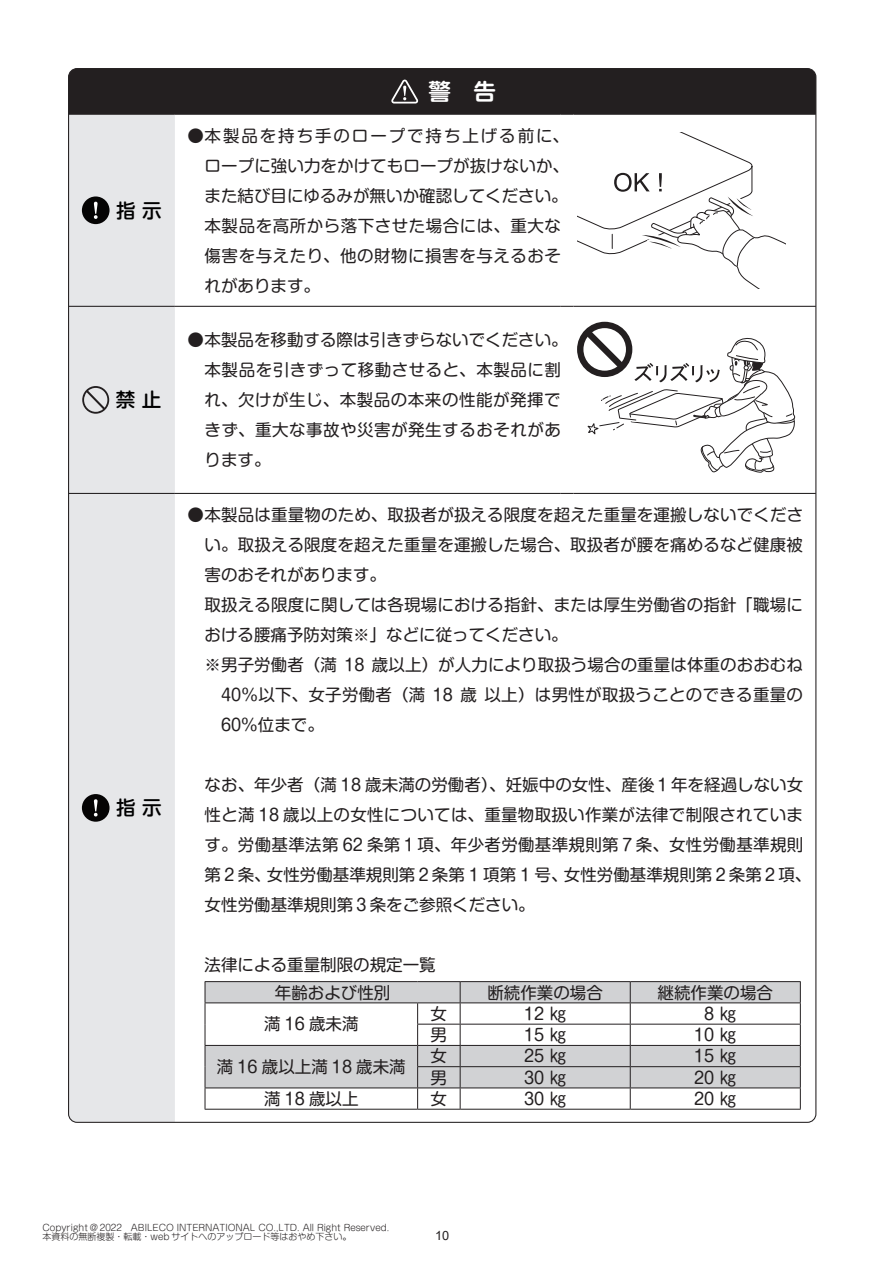
<style>
.page{position:relative;width:893px;height:1263px;background:#fff}
.page>*{position:absolute;margin:0;border:0;box-sizing:border-box;transform-origin:0 0}
.t1{font:700 22.5px "Shin M Go Pro De";color:#fff}
.t2{font:500 19.5px "Shin M Go Pro";color:#000}
.t3{font:16.5px/30px "Shin M Go Pro";letter-spacing:.01em;color:#231f20}
.t4{font:16.5px/30px "Shin M Go Pro";letter-spacing:.03em;color:#231f20}
.t5{font:12.75px "Arial";color:#231f20}
.t6{font:300 9px/9px "Shin M Go Pro";color:#231f20}
</style>
<div class="page">
<div style="left:69px;top:69px;width:747px;height:45px;background:#231f20"></div>
<div style="left:69px;top:115px;width:106px;height:1007px;background:#e6e7e9"></div>
<hr style="left:69px;top:306px;width:106px;height:1px;background:#231f20">
<hr style="left:175px;top:306px;width:386px;height:1px;background:#231f20">
<svg style="left:561px;top:306px;width:12px;height:1px"></svg>
<hr style="left:573px;top:306px;width:243px;height:1px;background:#231f20">
<hr style="left:69px;top:114px;width:106px;height:1px;background:#231f20">
<hr style="left:175px;top:114px;width:386px;height:1px;background:#231f20">
<svg style="left:561px;top:114px;width:12px;height:1px"></svg>
<hr style="left:573px;top:114px;width:243px;height:1px;background:#231f20">
<hr style="left:69px;top:493px;width:106px;height:1px;background:#231f20">
<hr style="left:175px;top:493px;width:386px;height:1px;background:#231f20">
<svg style="left:561px;top:493px;width:12px;height:1px"></svg>
<hr style="left:573px;top:493px;width:243px;height:1px;background:#231f20">
<svg style="left:391px;top:80px;width:27px;height:24px"></svg>
<div style="left:82px;top:196px;width:28px;height:28px;background:#050404;border-radius:50%"></div>
<svg style="left:94px;top:202px;width:4px;height:17px"></svg>
<svg style="left:577px;top:133px;width:209px;height:155px"></svg>
<svg style="left:82px;top:386px;width:27px;height:28px"></svg>
<div style="left:577px;top:322px;width:55px;height:55px;background:#231f20;border-radius:50%"></div>
<svg style="left:583px;top:328px;width:43px;height:43px"></svg>
<svg style="left:584px;top:329px;width:212px;height:144px"></svg>
<div style="left:82px;top:794px;width:28px;height:28px;background:#050404;border-radius:50%"></div>
<svg style="left:94px;top:799px;width:4px;height:17px"></svg>
<svg style="left:206px;top:982px;width:594px;height:105px;fill:#d1d2d4"></svg>
<hr style="left:205px;top:981px;width:213px;height:1px;background:#231f20">
<hr style="left:418px;top:981px;width:42px;height:1px;background:#231f20">
<hr style="left:460px;top:981px;width:170px;height:1px;background:#231f20">
<hr style="left:630px;top:981px;width:171px;height:1px;background:#231f20">
<hr style="left:205px;top:1002px;width:213px;height:1px;background:#231f20">
<hr style="left:418px;top:1002px;width:42px;height:1px;background:#231f20">
<hr style="left:460px;top:1002px;width:170px;height:1px;background:#231f20">
<hr style="left:630px;top:1002px;width:171px;height:1px;background:#231f20">
<hr style="left:417px;top:1024px;width:43px;height:1px;background:#231f20">
<hr style="left:460px;top:1024px;width:170px;height:1px;background:#231f20">
<hr style="left:630px;top:1024px;width:171px;height:1px;background:#231f20">
<hr style="left:205px;top:1045px;width:213px;height:1px;background:#231f20">
<hr style="left:418px;top:1045px;width:42px;height:1px;background:#231f20">
<hr style="left:460px;top:1045px;width:170px;height:1px;background:#231f20">
<hr style="left:630px;top:1045px;width:171px;height:1px;background:#231f20">
<hr style="left:417px;top:1066px;width:43px;height:1px;background:#231f20">
<hr style="left:460px;top:1066px;width:170px;height:1px;background:#231f20">
<hr style="left:630px;top:1066px;width:171px;height:1px;background:#231f20">
<hr style="left:205px;top:1087px;width:213px;height:1px;background:#231f20">
<svg style="left:205px;top:982px;width:1px;height:127px"></svg>
<hr style="left:418px;top:1087px;width:42px;height:1px;background:#231f20">
<svg style="left:417px;top:1003px;width:1px;height:106px"></svg>
<hr style="left:460px;top:1087px;width:170px;height:1px;background:#231f20">
<svg style="left:460px;top:982px;width:1px;height:127px"></svg>
<hr style="left:630px;top:1087px;width:171px;height:1px;background:#231f20">
<svg style="left:630px;top:982px;width:1px;height:127px"></svg>
<svg style="left:800px;top:982px;width:1px;height:127px"></svg>
<hr style="left:205px;top:1109px;width:213px;height:1px;background:#231f20">
<hr style="left:418px;top:1109px;width:42px;height:1px;background:#231f20">
<hr style="left:460px;top:1109px;width:170px;height:1px;background:#231f20">
<hr style="left:630px;top:1109px;width:171px;height:1px;background:#231f20">
<p class="t2" style="left:116px;top:194px;width:47px">指 示</p>
<p class="t2" style="left:116px;top:384px;width:47px">禁 止</p>
<p class="t2" style="left:116px;top:792px;width:47px">指 示</p>
<h1 class="t1" style="left:428px;top:73px;width:69px">警　告</h1>
<p class="t4" style="left:205px;top:118px;width:366px;text-indent:-17px">● 本製品を持ち手のロープで持ち上げる前に、ロープに強い力をかけてもロープが抜けないか、また結び目にゆるみが無いか確認してください。本製品を高所から落下させた場合には、重大な傷害を与えたり、他の財物に損害を与えるおそれがあります。</p>
<p class="t4" style="left:205px;top:323px;width:365px;text-indent:-17px">● 本製品を移動する際は引きずらないでください。本製品を引きずって移動させると、本製品に割れ、欠けが生じ、本製品の本来の性能が発揮できず、重大な事故や災害が発生するおそれがあります。</p>
<p class="t3" style="left:188px;top:497px;width:617px">● 本製品は重量物のため、取扱者が扱える限度を超えた重量を運搬しないでくださ</p>
<p class="t3" style="left:205px;top:527px;width:600px">い。取扱える限度を超えた重量を運搬した場合、取扱者が腰を痛めるなど健康被</p>
<p class="t3" style="left:205px;top:557px;width:183px">害のおそれがあります。</p>
<p class="t3" style="left:205px;top:587px;width:600px">取扱える限度に関しては各現場における指針、または厚生労働省の指針「職場に</p>
<p class="t3" style="left:205px;top:617px;width:364px">おける腰痛予防対策※」などに従ってください。</p>
<p class="t3" style="left:205px;top:647px;width:600px">※男子労働者（満 18 歳以上）が人力により取扱う場合の重量は体重のおおむね</p>
<p class="t3" style="left:221px;top:677px;width:583px">40％以下、女子労働者（満 18 歳以上）は男性が取扱うことのできる重量の</p>
<p class="t3" style="left:221px;top:707px;width:104px">60％位まで。</p>
<p class="t3" style="left:205px;top:767px;width:608px">なお、年少者（満 18 歳未満の労働者）、妊娠中の女性、産後１年を経過しない女性と満 18 歳以上の女性については、重量物取扱い作業が法律で制限されています。労働基準法第 62 条第１項、年少者労働基準規則第７条、女性労働基準規則第２条、女性労働基準規則第２条第 1 項第 1 号、女性労働基準規則第２条第２項、女性労働基準規則第３条をご参照ください。</p>
<p class="t3" style="left:275px;top:949px;width:162px;line-height:27.8px;text-indent:-70px">法律による重量制限の規定一覧年齢および性別</p>
<p class="t3" style="left:487px;top:975px;width:117px">断続作業の場合</p>
<p class="t3" style="left:657px;top:975px;width:117px">継続作業の場合</p>
<p class="t3" style="left:264px;top:1007px;width:96px">満 16 歳未満</p>
<p class="t3" style="left:217px;top:1050px;width:190px">満 16 歳以上満 18 歳未満</p>
<p class="t3" style="left:431px;top:996px;width:18px">女</p>
<p class="t3" style="left:524px;top:996px;width:44px">12 ㎏</p>
<p class="t3" style="left:704px;top:996px;width:34px">8 ㎏</p>
<p class="t3" style="left:431px;top:1018px;width:18px">男</p>
<p class="t3" style="left:524px;top:1018px;width:44px">15 ㎏</p>
<p class="t3" style="left:694px;top:1018px;width:44px">10 ㎏</p>
<p class="t3" style="left:431px;top:1039px;width:18px">女</p>
<p class="t3" style="left:524px;top:1039px;width:44px">25 ㎏</p>
<p class="t3" style="left:694px;top:1039px;width:44px">15 ㎏</p>
<p class="t3" style="left:431px;top:1060px;width:18px">男</p>
<p class="t3" style="left:524px;top:1060px;width:44px">30 ㎏</p>
<p class="t3" style="left:694px;top:1060px;width:44px">20 ㎏</p>
<p class="t3" style="left:264px;top:1081px;width:96px">満 18 歳以上</p>
<p class="t3" style="left:431px;top:1081px;width:18px">女</p>
<p class="t3" style="left:524px;top:1081px;width:44px">30 ㎏</p>
<p class="t3" style="left:694px;top:1081px;width:44px">20 ㎏</p>
<p class="t6" style="left:43px;top:1222px;width:348px">Copyright ＠ 2022　ABILECO INTERNATIONAL CO.,LTD. All Right Reserved.本資料の無断複製・転載・web サイトへのアップロード等はおやめ下さい。</p>
<p class="t5" style="left:435px;top:1227px;width:16px">10</p>
</div>
